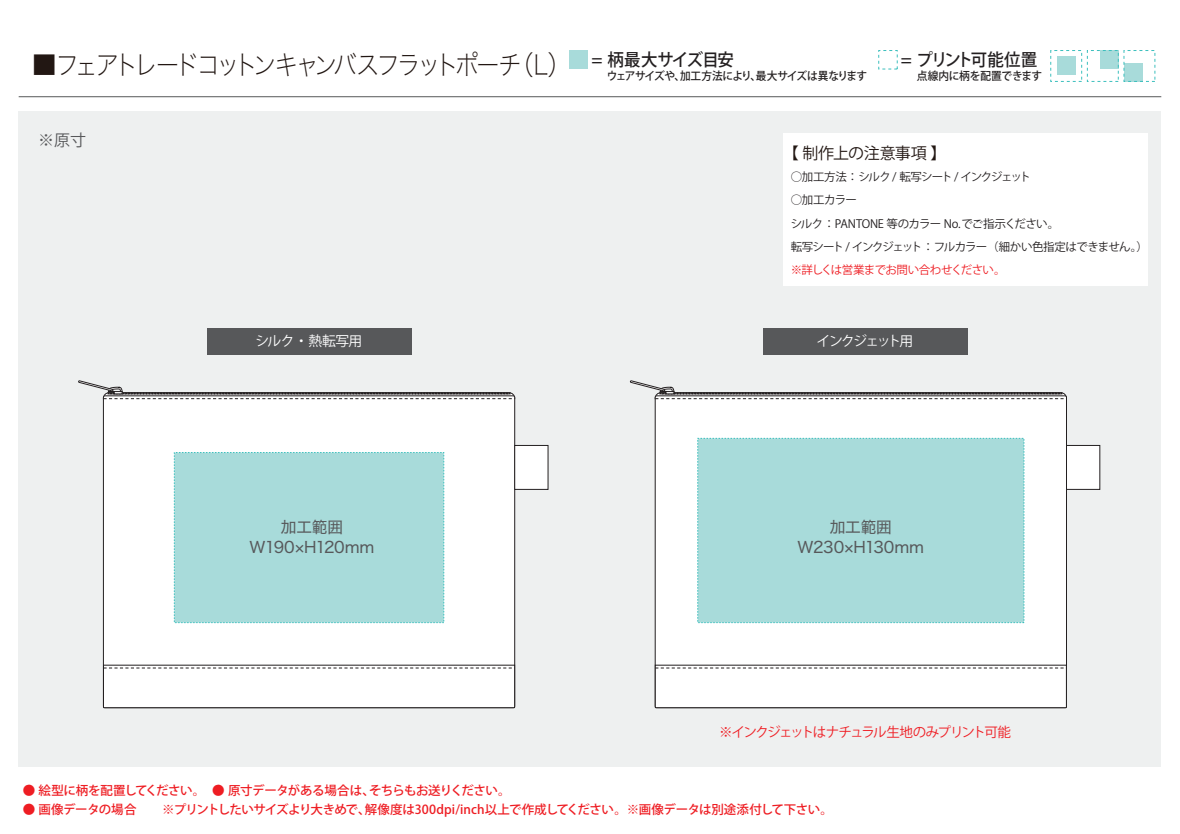
<style>
.page{position:relative;width:1180px;height:834px;background:#fff}
.page>*{position:absolute;margin:0;border:0;box-sizing:border-box;transform-origin:0 0}
.t1{font:27.1px "Hiragino Sans W1";letter-spacing:-.15em;color:#221713}
.t2{font:500 17.25px "Koz Go Pro";letter-spacing:-.1em;color:#231f20;scale:.95 1}
.t3{font:16px "Koz Go Pr 6 N";letter-spacing:-.025em;color:#221713}
.t4{font:16px "Koz Go Pro";color:#57585a}
.t5{font:15.65px/20.2px "Hiragino Sans W4";letter-spacing:-.015em;color:#57585a;text-align:center}
.t6{font:13.8px "Koz Go Pro";letter-spacing:-.045em;color:#fff}
.t7{font:13.8px "Koz Go Pr 6 N";letter-spacing:-.125em;color:#fff}
.t8{font:13.5px "Koz Go Pr 6 N";letter-spacing:-.115em;color:#ee1d23}
.t9{font:500 12.5px "Koz Go Pro";letter-spacing:-.035em;color:#ee1d23}
.t10{font:11.5px/23.1px "Koz Go Pro";letter-spacing:-.075em;color:#231f20}
.t11{font:11.5px "Koz Go Pro";letter-spacing:-.11em;color:#231f20}
.t12{font:11.5px "Koz Go Pr 6 N";letter-spacing:-.055em;color:#ee1d23}
.t13{font:500 11.25px "Koz Go Pro";letter-spacing:-.06em;color:#231f20;scale:.95 1}
.t14{font:500 11.25px "Koz Go Pro";letter-spacing:-.015em;color:#231f20;scale:.95 1}
.s1{font-family:"Koz Go Pr 6 N"}
</style>
<div class="page">
<div style="left:19px;top:112px;width:1142px;height:655px;background:#eef0f0"></div>
<hr style="left:19px;top:96px;width:1142px;height:1px;background:#57585a">
<div style="left:569px;top:51px;width:19px;height:18px;background:#a8dbda"></div>
<div style="left:1056px;top:57px;width:19px;height:18px;background:#a8dbda"></div>
<div style="left:1099px;top:51px;width:19px;height:18px;background:#a8dbda"></div>
<div style="left:1123px;top:63px;width:19px;height:18px;background:#a8dbda"></div>
<div style="left:1050px;top:50px;width:31px;height:32px;border:1px dashed #3bbfbd"></div>
<div style="left:1086px;top:50px;width:32px;height:32px;border:1px dashed #3bbfbd"></div>
<div style="left:783px;top:133px;width:364px;height:152px;background:#fff"></div>
<div style="left:103px;top:396px;width:411px;height:312px;background:#fff;border-radius:2px"></div>
<svg style="left:103px;top:665px;width:412px;height:43px"></svg>
<svg style="left:78px;top:380px;width:437px;height:19px"></svg>
<div style="left:514px;top:445px;width:34px;height:44px;background:#fff;border:1px solid #231f20"></div>
<div style="left:655px;top:396px;width:411px;height:312px;background:#fff;border-radius:2px"></div>
<svg style="left:655px;top:665px;width:411px;height:43px"></svg>
<svg style="left:630px;top:380px;width:436px;height:19px"></svg>
<div style="left:1066px;top:445px;width:33px;height:44px;background:#fff;border:1px solid #231f20"></div>
<div style="left:174px;top:452px;width:270px;height:171px;background:#a8dbda;border:1px dashed #3bbfbd"></div>
<div style="left:697px;top:438px;width:327px;height:185px;background:#a8dbda;border:1px dashed #3bbfbd"></div>
<div style="left:207px;top:328px;width:204px;height:26px;background:#57585a"></div>
<div style="left:763px;top:328px;width:204px;height:26px;background:#57585a"></div>
<h1 class="t1" style="left:31px;top:41px;width:704px">■フェアトレードコットンキャンバスフラットポーチ（L） <sup>=</sup> <sup>柄最大サイズ目安</sup></h1>
<p class="t13" style="left:607px;top:69px;width:275px">ウェアサイズや、加工方法により、最大サイズは異なります</p>
<h2 class="t2" style="left:900px;top:48px;width:145px">= プリント可能位置</h2>
<p class="t14" style="left:916px;top:69px;width:134px">点線内に柄を配置できます</p>
<p class="t4" style="left:38px;top:129px;width:50px">※原寸</p>
<p class="t3" style="left:782px;top:144px;width:165px">【 制作上の注意事項 】</p>
<p class="t11" style="left:790px;top:170px;width:242px"><span class="s1">○加工方法：</span>シルク/ 転写シート / インクジェット</p>
<p class="t10" style="left:790px;top:189px;width:359px"><span class="s1">○</span>加工カラー<br>シルク：PANTONE 等のカラー No.でご指示ください。<br>転写シート / インクジェット：フルカラー（細かい色指定はできません。）</p>
<p class="t12" style="left:790px;top:263px;width:216px">※詳しくは営業までお問い合わせください。</p>
<p class="t6" style="left:255px;top:332px;width:108px">シルク・熱転写用</p>
<p class="t7" style="left:816px;top:334px;width:98px">インクジェット用</p>
<p class="t5" style="left:249px;top:515px;width:126px">加工範囲<br>W190×H120mm</p>
<p class="t5" style="left:797px;top:515px;width:128px">加工範囲<br>W230×H130mm</p>
<p class="t8" style="left:719px;top:725px;width:293px">※インクジェットはナチュラル生地のみプリント可能</p>
<p class="t9" style="left:23px;top:783px;width:489px">● 絵型に柄を配置してください。　● 原寸データがある場合は、そちらもお送りください。</p>
<p class="t9" style="left:23px;top:801px;width:811px">● 画像データの場合　　※プリントしたいサイズより大きめで、解像度は300dpi/inch以上で作成してください。※画像データは別途添付して下さい。</p>
</div>
